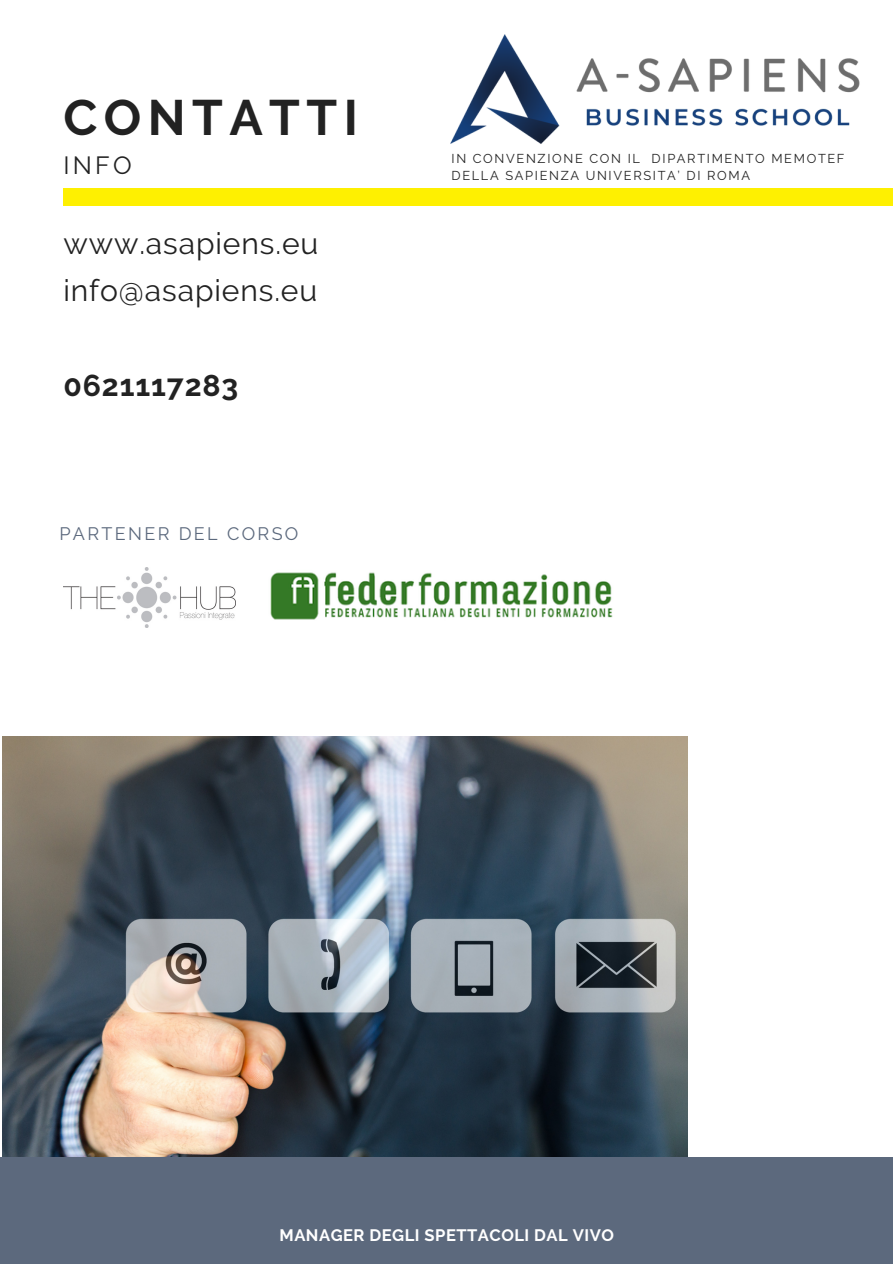
<style>
.page{position:relative;width:893px;height:1264px;background:#fff}
.page>*{position:absolute;margin:0;border:0;box-sizing:border-box;transform-origin:0 0}
.t1{font:700 49.65px "Raleway";letter-spacing:.13em;color:#222}
.t2{font:30px/47.2px "Raleway";letter-spacing:.03em;color:#222}
.t3{font:700 30px "Raleway";letter-spacing:.03em;color:#222}
.t4{font:24.75px "Raleway";color:#222}
.t5{font:18px "Raleway";letter-spacing:.13em;color:#5c697d}
.t6{font:700 16.5px "Raleway";letter-spacing:.03em;color:#fff}
.t7{font:12.75px/17.1px "Raleway";letter-spacing:.13em;color:#222}
</style>
<div class="page">
<div style="left:63px;top:189px;width:829px;height:17px;background:#fef001"></div>
<img style="left:2px;top:736px;width:685px;height:421px">
<div style="left:0;top:1157px;width:892px;height:106px;background:#5c697d"></div>
<img style="left:450px;top:34px;width:410px;height:110px">
<img style="left:63px;top:567px;width:173px;height:60px">
<img style="left:270px;top:572px;width:343px;height:48px">
<p class="t1" style="left:63px;top:88px;width:296px">CONTATTI</p>
<p class="t4" style="left:63px;top:151px;width:70px">INFO</p>
<h3 class="t2" style="left:63px;top:219px;width:256px">www.asapiens.eu info@asapiens.eu</h3>
<h2 class="t3" style="left:63px;top:367px;width:176px">0621117283</h2>
<p class="t5" style="left:59px;top:522px;width:241px">PARTENER DEL CORSO</p>
<p class="t7" style="left:451px;top:150px;width:394px">IN CONVENZIONE CON IL DIPARTIMENTO MEMOTEF<br>DELLA SAPIENZA UNIVERSITA’ DI ROMA</p>
<h6 class="t6" style="left:279px;top:1225px;width:336px">MANAGER DEGLI SPETTACOLI DAL VIVO</h6>
</div>
